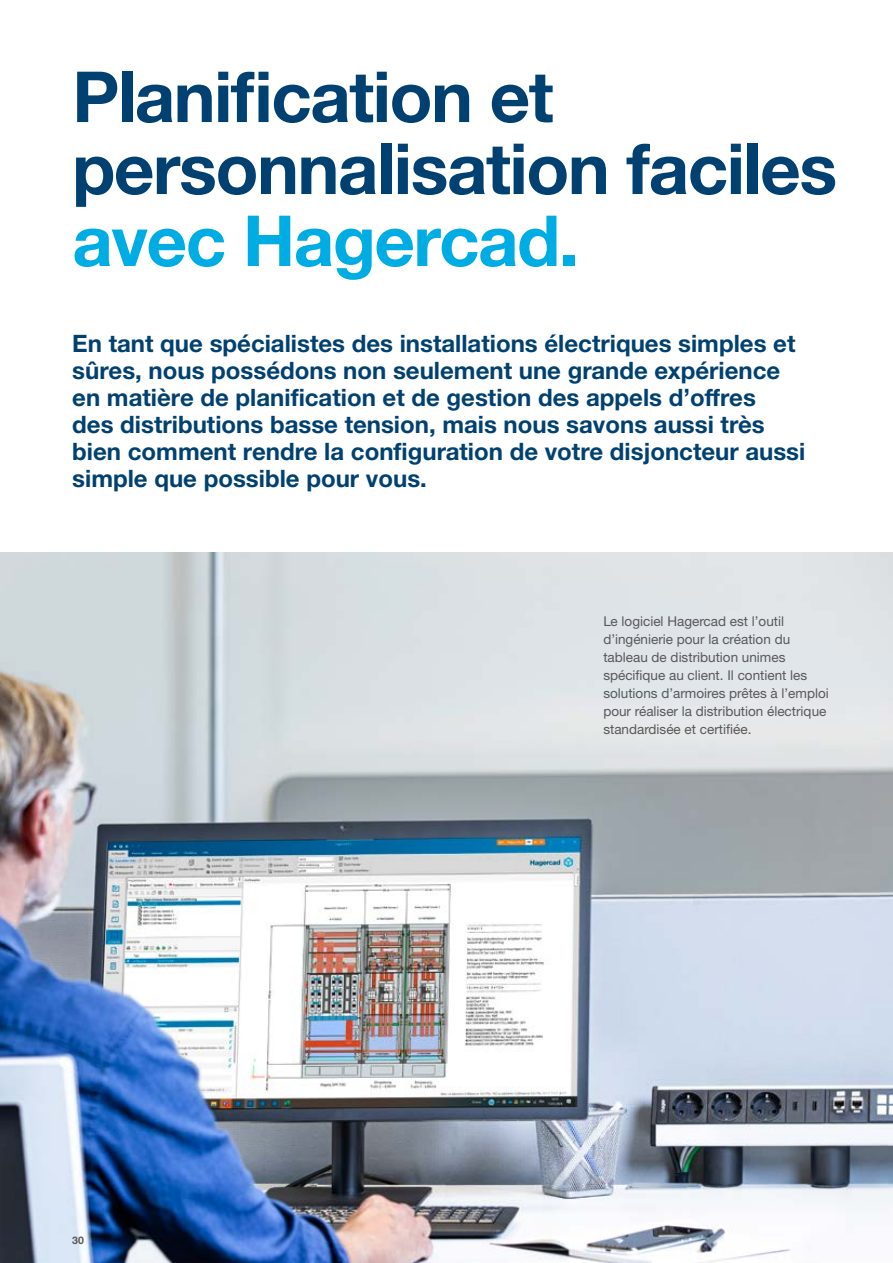
<style>
.page{position:relative;width:893px;height:1263px;background:#fff}
.page>*{position:absolute;margin:0;border:0;box-sizing:border-box;transform-origin:0 0}
.t1{font:700 70.5px/72px "Helvetica Neue LTW1 G";letter-spacing:-.02em;color:#004171}
.t2{font:700 70.5px "Helvetica Neue LTW1 G";letter-spacing:-.02em;color:#00ace4}
.t3{font:700 24px/27px "Helvetica Neue LTW1 G";color:#004171}
.t4{font:13.5px/18px "Helvetica Neue LTW1 G";color:#58585a}
.t5{font:700 10.5px "Helvetica Neue LTW1 G";color:#58585a}
</style>
<div class="page">
<img style="left:0;top:553px;width:893px;height:710px">
<h1 class="t1" style="left:72px;top:60px;width:766px">Planification et personnalisation faciles</h1>
<h1 class="t2" style="left:72px;top:197px;width:508px">avec Hagercad.</h1>
<p class="t3" style="left:72px;top:329px;width:735px">En tant que spécialistes des installations électriques simples et sûres, nous possédons non seulement une grande expérience en matière de planification et de gestion des appels d’offres<br>des distributions basse tension, mais nous savons aussi très bien comment rendre la configuration de votre disjoncteur aussi simple que possible pour vous.</p>
<p class="t5" style="left:72px;top:1233px;width:13px">30</p>
<p class="t4" style="left:603px;top:612px;width:227px">Le logiciel Hagercad est l’outil d’ingénierie pour la création du tableau de distribution unimes spécifique au client. Il contient les solutions d’armoires prêtes à l’emploi pour réaliser la distribution électrique standardisée et certifiée.</p>
</div>
